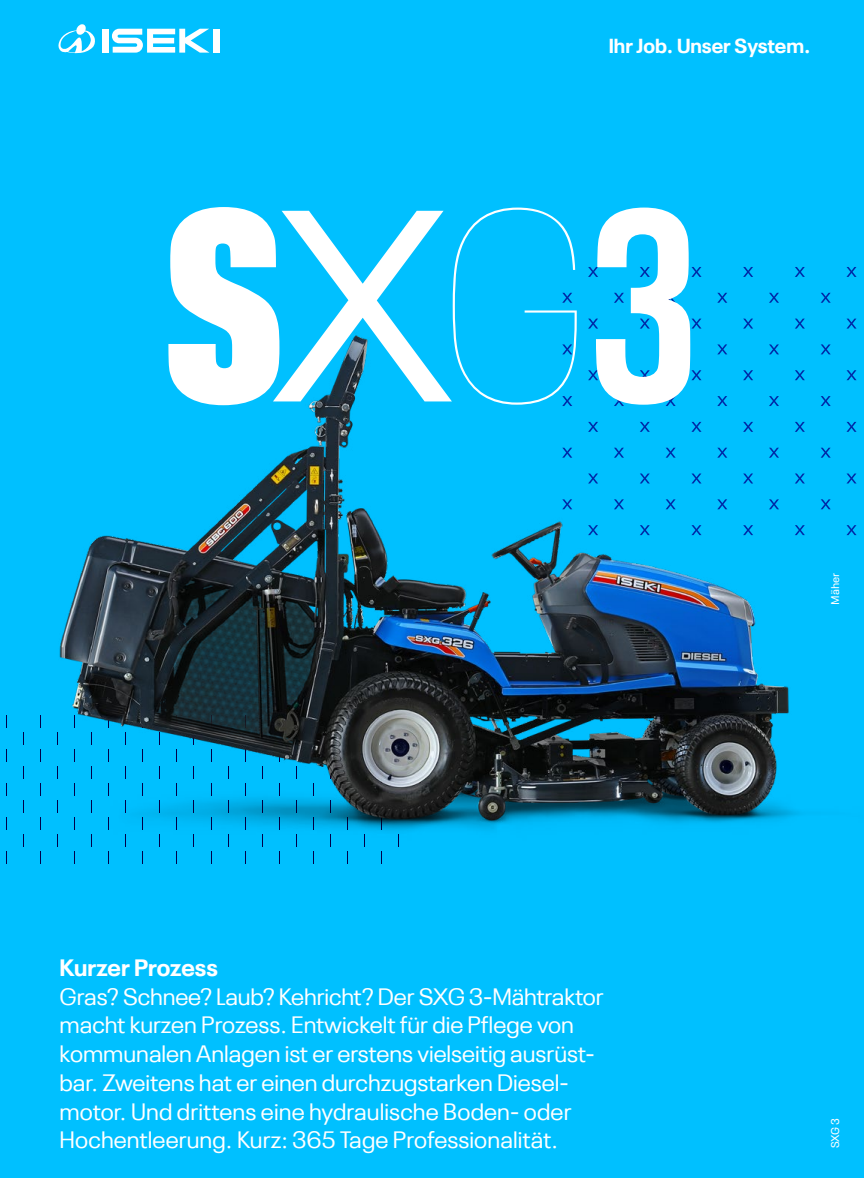
<style>
.page{position:relative;width:864px;height:1178px;background:#fff}
.page>*{position:absolute;margin:0;border:0;box-sizing:border-box;transform-origin:0 0}
.t1{font:900 condensed 270px "Neue Plak";color:#fff}
.t2{font:23.7px/28.7px "Neue Plak";color:#fff}
.t3{font:700 23.7px "Neue Plak";color:#fff}
.t4{font:700 20.25px "Neue Plak";color:#fff}
.t5{font:11.25px "Neue Plak Text";color:#fff}
.s1{font-weight:400;font-stretch:normal}
.s2{font-weight:200}
.s3{font-weight:700}
</style>
<div class="page">
<div style="left:0;top:0;width:863px;height:1178px;background:#00c0ff"></div>
<svg style="left:381px;top:852px;width:1px;height:12px"></svg>
<svg style="left:347px;top:852px;width:1px;height:12px"></svg>
<svg style="left:313px;top:852px;width:1px;height:12px"></svg>
<svg style="left:279px;top:852px;width:1px;height:12px"></svg>
<svg style="left:176px;top:852px;width:1px;height:12px"></svg>
<svg style="left:142px;top:852px;width:1px;height:12px"></svg>
<svg style="left:108px;top:852px;width:1px;height:12px"></svg>
<svg style="left:74px;top:852px;width:1px;height:12px"></svg>
<svg style="left:40px;top:852px;width:1px;height:12px"></svg>
<svg style="left:6px;top:852px;width:1px;height:12px"></svg>
<svg style="left:846px;top:267px;width:10px;height:10px"></svg>
<svg style="left:795px;top:267px;width:9px;height:10px"></svg>
<svg style="left:743px;top:267px;width:9px;height:10px"></svg>
<svg style="left:691px;top:267px;width:10px;height:10px"></svg>
<svg style="left:640px;top:267px;width:9px;height:10px"></svg>
<svg style="left:588px;top:267px;width:10px;height:10px"></svg>
<img style="left:6px;top:292px;width:851px;height:560px">
<svg style="left:58px;top:24px;width:37px;height:30px"></svg>
<div style="left:102px;top:29px;width:6px;height:24px;background:#fff"></div>
<div style="left:214px;top:29px;width:6px;height:24px;background:#fff"></div>
<svg style="left:112px;top:29px;width:97px;height:24px"></svg>
<p class="t4" style="left:608px;top:29px;width:203px">Ihr Job. Unser System.</p>
<h1 class="t1" style="left:166px;top:108px;width:532px">S<span class="s1">X</span><span class="s2">G</span><span class="s3">3</span></h1>
<p class="t5" style="left:825px;top:605px;width:34px;rotate:-90deg">Mäher</p>
<p class="t3" style="left:60px;top:948px;width:160px">Kurzer Prozess</p>
<p class="t2" style="left:60px;top:980px;width:545px">Gras? Schnee? Laub? Kehricht? Der SXG 3-Mähtraktor macht kurzen Prozess. Entwickelt für die Pflege von kommunalen Anlagen ist er erstens vielseitig ausrüst&shy;bar. Zweitens hat er einen durchzugstarken Diesel&shy;motor. Und drittens eine hydraulische Boden- oder Hochentleerung. Kurz: 365 Tage Professionalität.</p>
<p class="t5" style="left:825px;top:1148px;width:32px;rotate:-90deg">SXG 3</p>
</div>
